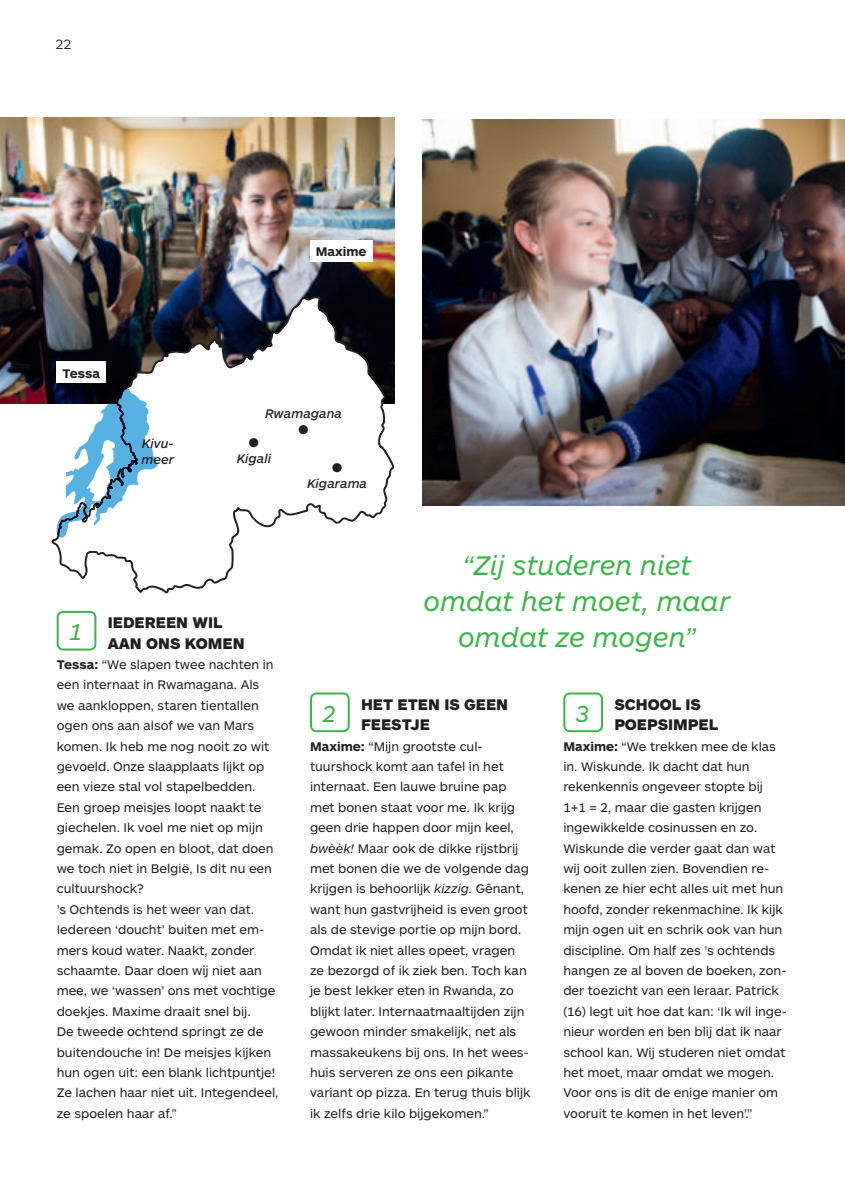
<style>
.page{position:relative;width:845px;height:1191px;background:#fff}
.page>*{position:absolute;margin:0;border:0;box-sizing:border-box;transform-origin:0 0}
.t1{font:italic 28px/36px "ARS Maquette Pro";letter-spacing:-.005em;color:#3ab54a;text-align:center}
.t2{font:italic 24px "ARS Maquette Pro";color:#3ab54a}
.t3{font:900 16px/20.4px "ARS Maquette Pro";color:#231f20}
.t4{font:300 14px "ARS Maquette Pro";color:#231f20}
.t5{font:13px/20.4px "ARS Maquette Pro";color:#231f20}
.t6{font:italic 500 13px/16px "ARS Maquette Pro";color:#231f20}
.t7{font:700 13px "ARS Maquette Pro";color:#231f20}
.s1{font-weight:700}
.s2{font-style:italic}
</style>
<div class="page">
<svg style="left:57px;top:611px;width:39px;height:39px"></svg>
<svg style="left:310px;top:692px;width:40px;height:40px"></svg>
<svg style="left:563px;top:692px;width:40px;height:40px"></svg>
<img style="left:0;top:118px;width:394px;height:285px">
<img style="left:422px;top:120px;width:423px;height:385px">
<svg style="left:52px;top:296px;width:342px;height:297px"></svg>
<img style="left:102px;top:377px;width:23px;height:11px">
<svg style="left:55px;top:388px;width:104px;height:149px"></svg>
<div style="left:310px;top:240px;width:62px;height:22px;background:#fff"></div>
<div style="left:57px;top:361px;width:49px;height:22px;background:#fff"></div>
<p class="t4" style="left:55px;top:35px;width:18px">22</p>
<p class="t7" style="left:62px;top:364px;width:39px">tessa</p>
<p class="t6" style="left:141px;top:434px;width:34px">Kivu&shy;meer</p>
<p class="t7" style="left:316px;top:243px;width:52px">Maxime</p>
<p class="t6" style="left:265px;top:405px;width:79px">Rwamagana</p>
<p class="t5" style="left:298px;top:419px;width:11px">●</p>
<p class="t5" style="left:332px;top:457px;width:11px">●</p>
<p class="t6" style="left:307px;top:475px;width:61px">Kigarama</p>
<p class="t5" style="left:249px;top:431px;width:11px">●</p>
<p class="t6" style="left:237px;top:449px;width:36px">Kigali</p>
<h2 class="t2" style="left:69px;top:616px;width:15px">1</h2>
<p class="t3" style="left:108px;top:611px;width:138px">IEDEREEN WIL<br>AAN ONS KOMEN</p>
<p class="t5" style="left:57px;top:653px;width:223px"><span class="s1">tessa:</span> “we slapen twee nachten in een internaat in Rwamagana. Als we aankloppen, staren tientallen ogen ons aan alsof we van Mars komen. ik heb me nog nooit zo wit gevoeld. onze slaapplaats lijkt op een vieze stal vol stapelbedden.<br>Een groep meisjes loopt naakt te giechelen. ik voel me niet op mijn gemak. zo open en bloot, dat doen we toch niet in belgië, is dit nu een cultuurshock?<br>’s ochtends is het weer van dat. iedereen ‘doucht’ buiten met em&shy;mers koud water. Naakt, zonder schaamte. daar doen wij niet aan mee, we ‘wassen’ ons met vochtige doekjes. Maxime draait snel bij.<br>de tweede ochtend springt ze de buitendouche in! de meisjes kijken hun ogen uit: een blank lichtpuntje! ze lachen haar niet uit. integendeel, ze spoelen haar af.”</p>
<h1 class="t1" style="left:423px;top:545px;width:308px">“Zij studeren niet omdat het moet, maar omdat ze mogen”</h1>
<h2 class="t2" style="left:322px;top:698px;width:15px">2</h2>
<p class="t3" style="left:361px;top:693px;width:149px">HET ETEN IS GEEN<br>FEESTJE</p>
<p class="t5" style="left:310px;top:735px;width:222px"><span class="s1">Maxime:</span> “Mijn grootste cul&shy;tuurshock komt aan tafel in het internaat. Een lauwe bruine pap met bonen staat voor me. ik krijg geen drie happen door mijn keel, <span class="s2">bwèèk!</span> Maar ook de dikke rijstbrij met bonen die we de volgende dag krijgen is behoorlijk <span class="s2">kizzig.</span> gênant, want hun gastvrijheid is even groot als de stevige portie op mijn bord. omdat ik niet alles opeet, vragen ze bezorgd of ik ziek ben. Toch kan je best lekker eten in Rwanda, zo blijkt later. internaatmaaltijden zijn gewoon minder smakelijk, net als massakeukens bij ons. in het wees&shy;huis serveren ze ons een pikante variant op pizza. En terug thuis blijk ik zelfs drie kilo bijgekomen.”</p>
<h2 class="t2" style="left:575px;top:698px;width:15px">3</h2>
<p class="t3" style="left:614px;top:693px;width:105px">SCHOOL IS<br>POEPSIMPEL</p>
<p class="t5" style="left:563px;top:735px;width:225px"><span class="s1">Maxime:</span> “we trekken mee de klas in. wiskunde. ik dacht dat hun rekenkennis ongeveer stopte bij 1+1 = 2, maar die gasten krijgen ingewikkelde cosinussen en zo. wiskunde die verder gaat dan wat wij ooit zullen zien. bovendien re&shy;kenen ze hier echt alles uit met hun hoofd, zonder rekenmachine. ik kijk mijn ogen uit en schrik ook van hun discipline. om half zes ’s ochtends hangen ze al boven de boeken, zon&shy;der toezicht van een leraar. patrick (16) legt uit hoe dat kan: ‘ik wil inge&shy;nieur worden en ben blij dat ik naar school kan. wij studeren niet omdat het moet, maar omdat we mogen.<br>Voor ons is dit de enige manier om vooruit te komen in het leven’.”</p>
</div>
